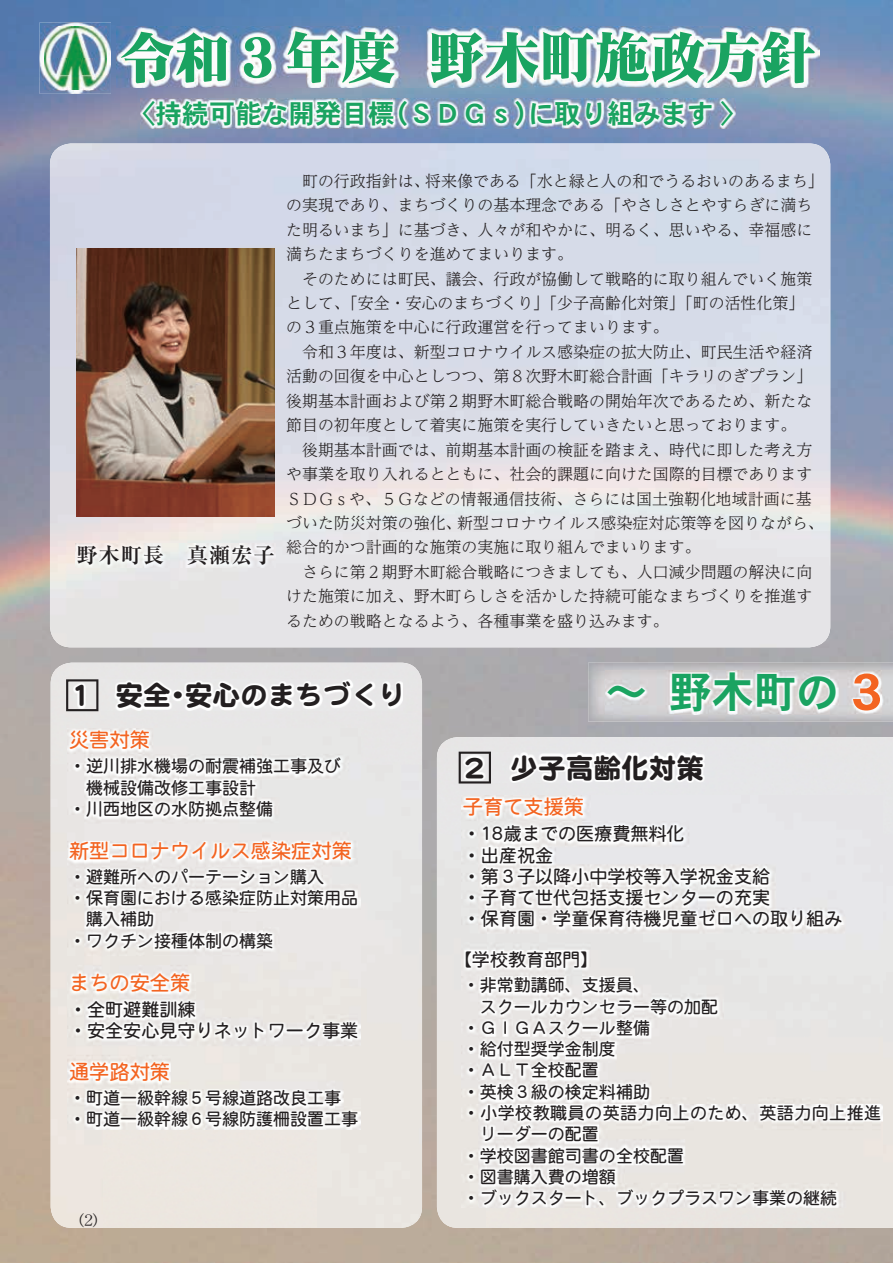
<style>
.page{position:relative;width:893px;height:1263px;background:#fff}
.page>*{position:absolute;margin:0;border:0;box-sizing:border-box;transform-origin:0 0}
.t1{font:55.35px "DFP Mincho CID UB";color:#1aa361}
.t2{font:42.45px "DFHS Gothic W7 WIN RKSJ H";color:#1aa361}
.t3{font:27.6px "DF Maru Gothic SB WIN RKSJ H";color:#231f20}
.t4{font:26.55px "DFHS Gothic W7 WIN RKSJ H";color:#1aa361}
.t5{font:700 21.3px "Ryumin Pro";letter-spacing:.04em;color:#231f20}
.t6{font:20.25px "DFHS Maru Gothic W4 WIN RKSJ H";color:#f36421}
.t7{font:18px/21.3px "DFHS Maru Gothic W4 WIN RKSJ H";color:#231f20}
.t8{font:16.95px/21.3px "DFHS Maru Gothic W4 WIN RKSJ H";color:#231f20}
.t9{font:16.95px "DFHS Maru Gothic W4 WIN RKSJ H";letter-spacing:.025em;color:#231f20}
.t10{font:300 15.9px/24.5px "UD Reimin Pro";color:#231f20}
.t11{font:15.9px "DFPHS Mincho CID W3";color:#231f20}
.s1{font-size:49.95px;color:#f36421}
</style>
<div class="page">
<img style="left:0;top:0;width:893px;height:1263px">
<img style="left:116px;top:27px;width:703px;height:61px">
<img style="left:40px;top:22px;width:71px;height:72px">
<img style="left:44px;top:27px;width:62px;height:62px">
<img style="left:50px;top:143px;width:780px;height:504px">
<div style="left:51px;top:663px;width:371px;height:102px;background:#e7e6e6"></div>
<div style="left:51px;top:765px;width:52px;height:463px;background:#ede6e0"></div>
<div style="left:317px;top:765px;width:105px;height:463px;background:#e9e5e3"></div>
<div style="left:103px;top:1129px;width:214px;height:99px;background:#ece7e0"></div>
<img style="left:68px;top:728px;width:292px;height:401px">
<img style="left:98px;top:679px;width:305px;height:31px">
<div style="left:437px;top:737px;width:456px;height:98px;background:#e6e6e8"></div>
<div style="left:437px;top:835px;width:50px;height:393px;background:#e8e5e3"></div>
<div style="left:843px;top:835px;width:50px;height:393px;background:#e9e5e0"></div>
<div style="left:487px;top:1208px;width:356px;height:20px;background:#eae6e1"></div>
<img style="left:461px;top:795px;width:422px;height:413px">
<img style="left:491px;top:753px;width:214px;height:29px">
<img style="left:141px;top:99px;width:594px;height:29px">
<img style="left:588px;top:663px;width:305px;height:59px">
<img style="left:606px;top:670px;width:287px;height:44px">
<svg style="left:66px;top:679px;width:32px;height:32px"></svg>
<svg style="left:459px;top:752px;width:32px;height:31px"></svg>
<img style="left:77px;top:249px;width:197px;height:267px">
<img style="left:76px;top:543px;width:200px;height:24px">
<h1 class="t1" style="left:119px;top:28px;width:698px">令和３年度野木町施政方針</h1>
<h3 class="t4" style="left:142px;top:100px;width:593px">&lt;持続可能な開発目標（ＳＤＧｓ）に取り組みます &gt;</h3>
<h3 class="t5" style="left:77px;top:538px;width:200px">野木町長　真瀬宏子</h3>
<p class="t10" style="left:286px;top:168px;width:539px">　町の行政指針は、将来像である「水と緑と人の和でうるおいのあるまち」の実現であり、まちづくりの基本理念である「やさしさとやすらぎに満ちた明るいまち」に基づき、人々が和やかに、明るく、思いやる、幸福感に満ちたまちづくりを進めてまいります。<br>　そのためには町民、議会、行政が協働して戦略的に取り組んでいく施策として、「安全・安心のまちづくり」「少子高齢化対策」「町の活性化策」の３重点施策を中心に行政運営を行ってまいります。<br>　令和３年度は、新型コロナウイルス感染症の拡大防止、町民生活や経済活動の回復を中心としつつ、第８次野木町総合計画「キラリのぎプラン」後期基本計画および第２期野木町総合戦略の開始年次であるため、新たな節目の初年度として着実に施策を実行していきたいと思っております。<br>　後期基本計画では、前期基本計画の検証を踏まえ、時代に即した考え方や事業を取り入れるとともに、社会的課題に向けた国際的目標でありますＳＤＧ s や、５Ｇなどの情報通信技術、さらには国土強靭化地域計画に基づいた防災対策の強化、新型コロナウイルス感染症対応策等を図りながら、総合的かつ計画的な施策の実施に取り組んでまいります。<br>　さらに第２期野木町総合戦略につきましても、人口減少問題の解決に向けた施策に加え、野木町らしさを活かした持続可能なまちづくりを推進するための戦略となるよう、各種事業を盛り込みます。</p>
<h3 class="t3" style="left:66px;top:681px;width:341px">１ 安全・安心のまちづくり</h3>
<p class="t6" style="left:69px;top:730px;width:82px">災害対策</p>
<p class="t8" style="left:69px;top:756px;width:274px">・逆川排水機場の耐震補強工事及び　機械設備改修工事設計<br>・川西地区の水防拠点整備</p>
<p class="t6" style="left:69px;top:841px;width:284px">新型コロナウイルス感染症対策</p>
<p class="t8" style="left:69px;top:866px;width:291px">・避難所へのパーテーション購入<br>・保育園における感染症防止対策用品　購入補助<br>・ワクチン接種体制の構築</p>
<p class="t6" style="left:69px;top:972px;width:123px">まちの安全策</p>
<p class="t7" style="left:69px;top:998px;width:291px">・全町避難訓練<br>・安全安心見守りネットワーク事業</p>
<p class="t6" style="left:69px;top:1062px;width:102px">通学路対策</p>
<p class="t8" style="left:69px;top:1087px;width:291px">・町道一級幹線５号線道路改良工事・町道一級幹線６号線防護柵設置工事</p>
<p class="t11" style="left:69px;top:1211px;width:41px">（2）</p>
<h2 class="t2" style="left:605px;top:671px;width:290px">～ 野木町の<span class="s1">３</span></h2>
<h3 class="t3" style="left:461px;top:754px;width:245px">２ 少子高齢化対策</h3>
<p class="t6" style="left:463px;top:797px;width:123px">子育て支援策</p>
<p class="t7" style="left:463px;top:823px;width:381px">・１８歳までの医療費無料化<br>・出産祝金<br>・第３子以降小中学校等入学祝金支給<br>・子育て世代包括支援センターの充実<br>・保育園・学童保育待機児童ゼロへの取り組み</p>
<p class="t7" style="left:454px;top:948px;width:146px">【学校教育部門】</p>
<p class="t8" style="left:463px;top:975px;width:189px">・非常勤講師、支援員、</p>
<p class="t8" style="left:480px;top:996px;width:240px">スクールカウンセラー等の加配</p>
<p class="t8" style="left:463px;top:1017px;width:189px">・ＧＩＧＡスクール整備</p>
<p class="t8" style="left:463px;top:1038px;width:155px">・給付型奨学金制度</p>
<p class="t8" style="left:463px;top:1060px;width:138px">・ＡＬＴ全校配置</p>
<p class="t8" style="left:463px;top:1081px;width:189px">・英検３級の検定料補助</p>
<p class="t9" style="left:463px;top:1104px;width:420px">・小学校教職員の英語力向上のため、英語力向上推進</p>
<p class="t8" style="left:463px;top:1123px;width:138px">　リーダーの配置</p>
<p class="t8" style="left:463px;top:1145px;width:223px">・学校図書館司書の全校配置</p>
<p class="t8" style="left:463px;top:1166px;width:155px">・図書購入費の増額</p>
<p class="t8" style="left:463px;top:1187px;width:376px">・ブックスタート、ブックプラスワン事業の継続</p>
</div>
